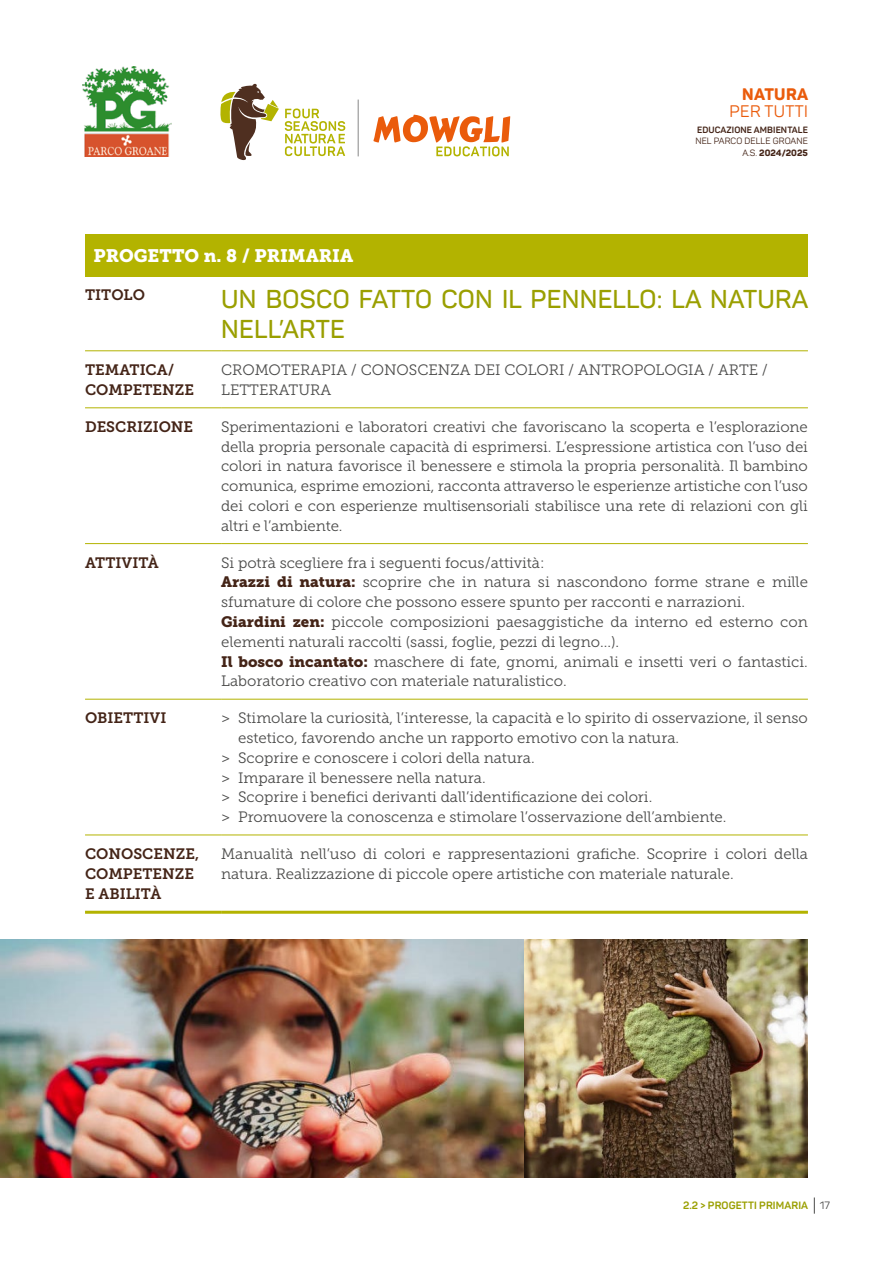
<style>
.page{position:relative;width:893px;height:1263px;background:#fff}
.page>*{position:absolute;margin:0;border:0;box-sizing:border-box;transform-origin:0 0}
.t1{font:600 25.5px/30px "Panton";letter-spacing:.01em;color:#9a9f00}
.t2{font:18px "Museo Slab 900";color:#fff}
.t3{font:16.5px "Panton";letter-spacing:.02em;color:#ea5b0b}
.t4{font:800 16.5px "Panton";letter-spacing:.02em;color:#ea5b0b}
.t5{font:15px/19.8px "Museo Slab 300";color:#4a4a49}
.t6{font:15px/20.2px "Museo Slab 700";color:#442417}
.t7{font:700 10.5px "Panton";letter-spacing:.01em;color:#9a9f00}
.t8{font:9px/11.2px "Panton";letter-spacing:.01em;color:#442417;text-align:right}
.t9{font:700 9px "Panton";letter-spacing:.01em;color:#442417}
.s1{font-weight:800}
.s2{font-family:"Museo Slab 900";color:#442417}
.s3{font-weight:400;color:#4a4a49}
</style>
<div class="page">
<svg style="left:285px;top:108px;width:60px;height:48px"></svg>
<svg style="left:220px;top:83px;width:59px;height:78px"></svg>
<img style="left:82px;top:67px;width:90px;height:89px">
<svg style="left:373px;top:115px;width:137px;height:41px"></svg>
<hr style="left:358px;top:100px;width:1px;height:56px;background:#878787">
<svg style="left:814px;top:1197px;width:1px;height:17px"></svg>
<div style="left:85px;top:234px;width:723px;height:42px;background:#b3b300"></div>
<hr style="left:85px;top:350px;width:136px;height:1px;background:#b3b300">
<hr style="left:221px;top:350px;width:587px;height:1px;background:#b3b300">
<hr style="left:85px;top:407px;width:136px;height:1px;background:#b3b300">
<hr style="left:221px;top:407px;width:587px;height:1px;background:#b3b300">
<hr style="left:85px;top:543px;width:136px;height:1px;background:#b3b300">
<hr style="left:221px;top:543px;width:587px;height:1px;background:#b3b300">
<hr style="left:85px;top:699px;width:136px;height:1px;background:#b3b300">
<hr style="left:221px;top:699px;width:587px;height:1px;background:#b3b300">
<hr style="left:85px;top:834px;width:136px;height:1px;background:#b3b300">
<hr style="left:221px;top:834px;width:587px;height:1px;background:#b3b300">
<hr style="left:85px;top:911px;width:136px;height:3px;background:#b3b300">
<hr style="left:221px;top:911px;width:587px;height:3px;background:#b3b300">
<img style="left:0;top:940px;width:808px;height:238px">
<p class="t4" style="left:742px;top:84px;width:67px">NATURA</p>
<p class="t3" style="left:730px;top:101px;width:80px">PER TUTTI</p>
<p class="t9" style="left:697px;top:124px;width:112px">EDUCAZIONE AMBIENTALE</p>
<p class="t8" style="left:695px;top:136px;width:114px">NEL PARCO DELLE GROANE<br>A.S. <span class="s1">2024/2025</span></p>
<p class="t2" style="left:94px;top:245px;width:261px">PROGETTO n. 8 / PRIMARIA</p>
<p class="t6" style="left:85px;top:285px;width:62px">TITOLO</p>
<h1 class="t1" style="left:221px;top:284px;width:589px">UN BOSCO FATTO CON IL PENNELLO: LA NATURA<br>NELL’ARTE</h1>
<p class="t6" style="left:85px;top:360px;width:111px">TEMATICA/<br>COMPETENZE</p>
<p class="t5" style="left:221px;top:360px;width:548px">CROMOTERAPIA / CONOSCENZA DEI COLORI / ANTROPOLOGIA / ARTE /<br>LETTERATURA</p>
<p class="t6" style="left:85px;top:417px;width:110px">DESCRIZIONE</p>
<p class="t5" style="left:221px;top:417px;width:588px;text-align:justify">Sperimentazioni e laboratori creativi che favoriscano la scoperta e l’esplorazione della propria personale capacità di esprimersi. L’espressione artistica con l’uso dei colori in natura favorisce il benessere e stimola la propria personalità. Il bambino comunica, esprime emozioni, racconta attraverso le esperienze artistiche con l’uso dei colori e con esperienze multisensoriali stabilisce una rete di relazioni con gli altri e l’ambiente.</p>
<p class="t6" style="left:85px;top:552px;width:75px">ATTIVITÀ</p>
<p class="t5" style="left:221px;top:553px;width:588px">Si potrà scegliere fra i seguenti focus/attività:<br><span class="s2">Arazzi di natura:</span> scoprire che in natura si nascondono forme strane e mille sfumature di colore che possono essere spunto per racconti e narrazioni.<br><span class="s2">Giardini zen:</span> piccole composizioni paesaggistiche da interno ed esterno con elementi naturali raccolti (sassi, foglie, pezzi di legno...).<br><span class="s2">Il bosco incantato:</span> maschere di fate, gnomi, animali e insetti veri o fantastici.<br>Laboratorio creativo con materiale naturalistico.</p>
<p class="t6" style="left:85px;top:708px;width:83px">OBIETTIVI</p>
<p class="t5" style="left:221px;top:708px;width:588px">&gt; Stimolare la curiosità, l’interesse, la capacità e lo spirito di osservazione, il senso</p>
<p class="t5" style="left:238px;top:728px;width:442px">estetico, favorendo anche un rapporto emotivo con la natura.</p>
<p class="t5" style="left:221px;top:748px;width:315px">&gt; Scoprire e conoscere i colori della natura.</p>
<p class="t5" style="left:221px;top:768px;width:266px">&gt; Imparare il benessere nella natura.</p>
<p class="t5" style="left:221px;top:787px;width:433px">&gt; Scoprire i benefici derivanti dall’identificazione dei colori.</p>
<p class="t5" style="left:221px;top:807px;width:507px">&gt; Promuovere la conoscenza e stimolare l’osservazione dell’ambiente.</p>
<p class="t6" style="left:85px;top:844px;width:116px">CONOSCENZE,<br>COMPETENZE<br>E ABILITÀ</p>
<p class="t5" style="left:221px;top:844px;width:588px">Manualità nell’uso di colori e rappresentazioni grafiche. Scoprire i colori della natura. Realizzazione di piccole opere artistiche con materiale naturale.</p>
<p class="t7" style="left:683px;top:1199px;width:148px">2.2 &gt; PROGETTI PRIMARIA <span class="s3">17</span></p>
</div>
